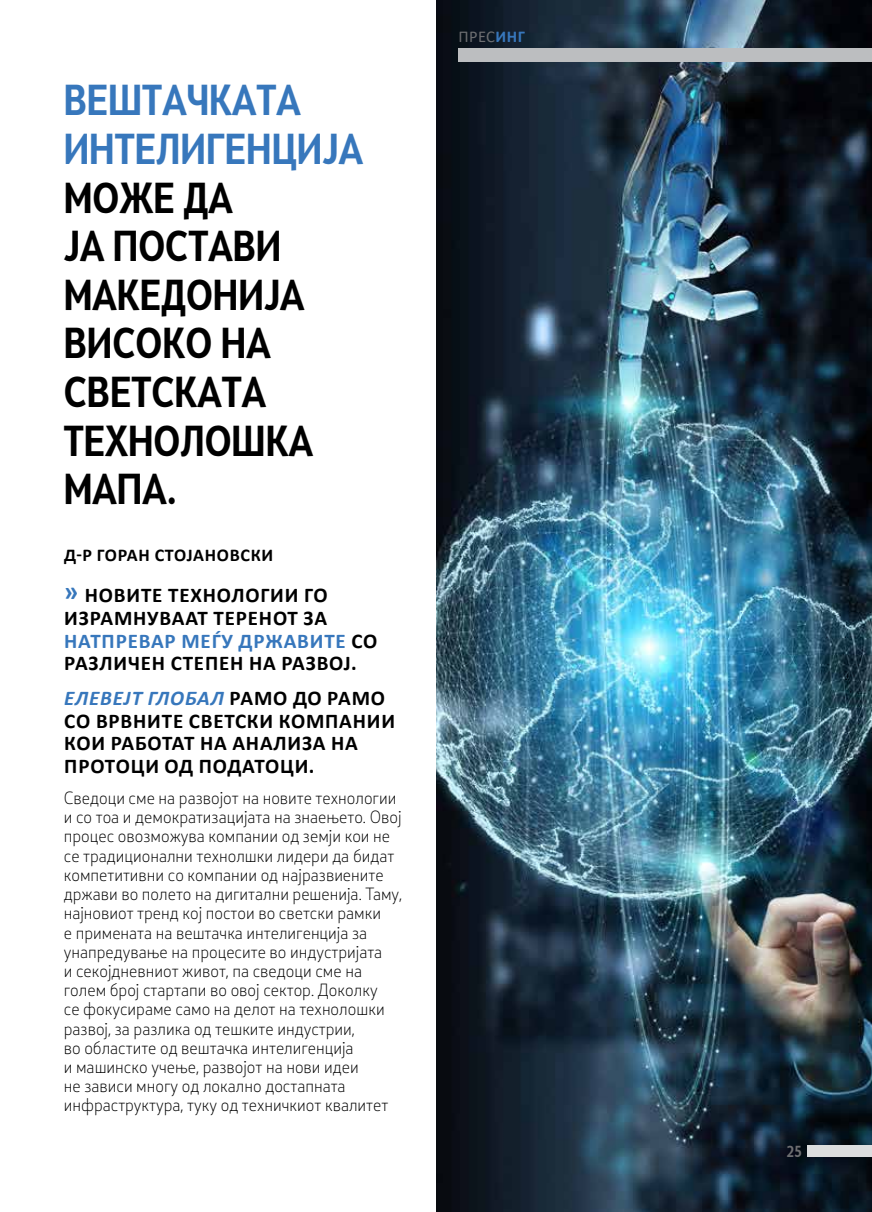
<style>
.page{position:relative;width:872px;height:1212px;background:#fff}
.page>*{position:absolute;margin:0;border:0;box-sizing:border-box;transform-origin:0 0}
.t1{font:700 40.5px/48.6px "Skola Sans Cn";color:#000;text-align:justify}
.t2{font:700 40.5px/48.6px "Skola Sans Cn";color:#3777bc}
.t3{font:700 40.5px/48.6px "Skola Sans Cn";letter-spacing:.06em;color:#000}
.t4{font:700 21px "Calibri";letter-spacing:.04em;color:#000}
.t5{font:700 21px "Calibri";letter-spacing:.04em;color:#3777bc}
.t6{font:italic 700 21px "Calibri";letter-spacing:.04em;color:#3777bc}
.t7{font:700 18px "Calibri";color:#000}
.t8{font:300 16.5px/19.2px "Stobi Sans";color:#000}
.t9{font:16.5px "Calibri";color:#6d6e71}
.t10{font:700 15px "Skola Sans Cn";color:#6d6e71}
.s1{font-size:27px;color:#3777bc}
.s2{color:#000}
.s3{font-style:normal;color:#000}
.s4{font-weight:700;color:#3777bc}
</style>
<div class="page">
<img style="left:436px;top:0;width:436px;height:1212px">
<div style="left:458px;top:48px;width:414px;height:13px;background:#bcbec0"></div>
<div style="left:807px;top:1145px;width:65px;height:12px;background:#dcddde"></div>
<h1 class="t2" style="left:64px;top:75px;width:296px">Веш тачката интелиген ција</h1>
<h1 class="t3" style="left:64px;top:173px;width:193px">може да ја постави<br>Македони</h1>
<h1 class="t1" style="left:264px;top:270px;width:37px">ја</h1>
<h1 class="t1" style="left:64px;top:318px;width:98px">високо</h1>
<h1 class="t1" style="left:64px;top:318px;width:204px;text-indent:157px">на светската техно</h1>
<h1 class="t1" style="left:180px;top:416px;width:53px">лошк</h1>
<h1 class="t1" style="left:289px;top:416px;width:21px">а</h1>
<h1 class="t1" style="left:64px;top:464px;width:114px">мапа.</h1>
<p class="t7" style="left:64px;top:542px;width:53px">д-р Горан</p>
<p class="t7" style="left:155px;top:542px;width:32px">Стојановски</p>
<p class="t4" style="left:64px;top:580px;width:50px"><span class="s1">»</span> Нови</p>
<p class="t4" style="left:141px;top:580px;width:76px">те технологии</p>
<p class="t4" style="left:304px;top:580px;width:12px">го</p>
<p class="t4" style="left:64px;top:603px;width:15px">израмн</p>
<p class="t4" style="left:147px;top:603px;width:91px">уваат терено</p>
<p class="t4" style="left:288px;top:603px;width:29px">т за</p>
<p class="t5" style="left:64px;top:626px;width:51px">натпревар</p>
<p class="t5" style="left:181px;top:626px;width:184px">ме ѓу држaвите <span class="s2">со</span></p>
<p class="t4" style="left:64px;top:648px;width:14px">различен</p>
<p class="t4" style="left:171px;top:648px;width:36px">степен</p>
<p class="t4" style="left:249px;top:648px;width:45px">на развој</p>
<p class="t4" style="left:351px;top:648px;width:7px">.</p>
<p class="t6" style="left:64px;top:683px;width:181px">Елевејт Глобал <span class="s3">рамо</span></p>
<p class="t4" style="left:293px;top:683px;width:50px">до рамо</p>
<p class="t4" style="left:64px;top:706px;width:46px">со врвни</p>
<p class="t4" style="left:162px;top:706px;width:87px">те светски</p>
<p class="t4" style="left:279px;top:706px;width:16px">компании</p>
<p class="t4" style="left:64px;top:728px;width:14px">кои</p>
<p class="t4" style="left:111px;top:728px;width:14px">рабо</p>
<p class="t4" style="left:162px;top:728px;width:85px">тат на анализа</p>
<p class="t4" style="left:331px;top:728px;width:14px">на</p>
<p class="t4" style="left:64px;top:751px;width:14px">про</p>
<p class="t4" style="left:105px;top:751px;width:109px">тоци од пода</p>
<p class="t4" style="left:254px;top:751px;width:62px">тоци.</p>
<p class="t8" style="left:64px;top:788px;width:340px">Сведоци сме на развојот на новите технологии и со тоа и демократизацијата на знаењето. Овој процес овозможува компании од земји кои не се традиционални технолшки лидери да бидат компетитивни со компании од најразвиените држави во полето на дигитални решенија. Таму, најновиот тренд кој постои во светски рамки<br>е примената на вештачка интелигенција за унапредување на процесите во индустријата<br>и секојдневниот живот, па сведоци сме на голем број стартапи во овој сектор. Доколку<br>се фокусираме само на делот на технолошки развој, за разлика од тешките индустрии,<br>во областите од вештачка интелигенција<br>и машинско учење, развојот на нови идеи<br>не зависи многу од локално достапната инфраструктура, туку од техничкиот квалитет</p>
<p class="t9" style="left:458px;top:25px;width:68px">ПРЕС<span class="s4">ИНГ</span></p>
<p class="t10" style="left:786px;top:1142px;width:17px">25</p>
</div>
